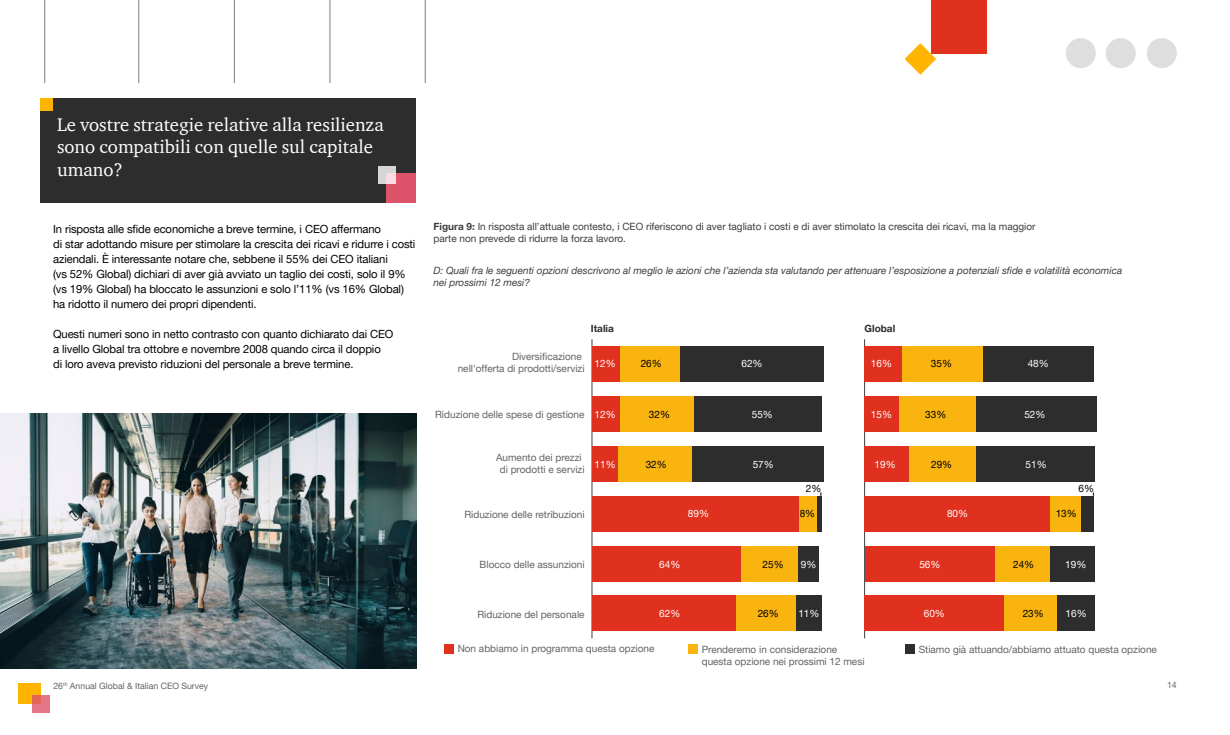
<style>
.page{position:relative;width:1230px;height:735px;background:#fff}
.page>*{position:absolute;margin:0;border:0;box-sizing:border-box;transform-origin:0 0}
.t1{font:18.75px/22.5px "ITC Charter Com";color:#fff}
.t2{font:11.25px/15px "Helvetica Neue LT Pro";letter-spacing:-.01em;color:#000}
.t3{font:10px/12px "Helvetica Neue LT Pro";color:#646363;text-align:center}
.t4{font:10px/12px "Helvetica Neue LT Pro";color:#3c3c3b}
.t5{font:italic 10px/12px "Helvetica Neue LT Pro";color:#3c3c3b}
.t6{font:10px "Helvetica Neue LT Pro";color:#fff}
.t7{font:10px "Helvetica Neue LT Pro";color:#000}
.t8{font:700 10px "Helvetica Neue LT Pro";color:#2d2d2d}
.t9{font:8.75px "Helvetica Neue LT Pro";color:#646363}
.s1{font-weight:700}
</style>
<div class="page">
<hr style="left:330px;top:0;width:1px;height:83px;background:#7d7d7d">
<hr style="left:425px;top:0;width:1px;height:83px;background:#7d7d7d">
<div style="left:1147px;top:38px;width:30px;height:30px;background:#dedede;border-radius:50%"></div>
<div style="left:1066px;top:38px;width:30px;height:30px;background:#dedede;border-radius:50%"></div>
<div style="left:1106px;top:38px;width:30px;height:30px;background:#dedede;border-radius:50%"></div>
<svg style="left:905px;top:43px;width:31px;height:32px"></svg>
<div style="left:932px;top:0;width:55px;height:54px;background:#e0301e"></div>
<hr style="left:139px;top:0;width:1px;height:83px;background:#7d7d7d">
<hr style="left:45px;top:0;width:1px;height:83px;background:#7d7d7d">
<hr style="left:234px;top:0;width:1px;height:83px;background:#7d7d7d">
<div style="left:19px;top:683px;width:22px;height:21px;background:#ffb500"></div>
<svg style="left:32px;top:695px;width:18px;height:17px"></svg>
<div style="left:41px;top:98px;width:375px;height:105px;background:#2d2d2d"></div>
<div style="left:41px;top:98px;width:12px;height:13px;background:#ffb500"></div>
<div style="left:387px;top:174px;width:29px;height:29px;background:#dc536a"></div>
<svg style="left:379px;top:166px;width:17px;height:17px"></svg>
<hr style="left:592px;top:339px;width:1px;height:299px;background:#3e4143">
<div style="left:680px;top:346px;width:144px;height:36px;background:#2d2d2d"></div>
<div style="left:694px;top:396px;width:128px;height:36px;background:#2d2d2d"></div>
<div style="left:692px;top:446px;width:132px;height:36px;background:#2d2d2d"></div>
<div style="left:817px;top:496px;width:5px;height:36px;background:#2d2d2d"></div>
<div style="left:798px;top:546px;width:21px;height:36px;background:#2d2d2d"></div>
<div style="left:796px;top:595px;width:26px;height:36px;background:#2d2d2d"></div>
<div style="left:620px;top:346px;width:60px;height:36px;background:#f9b410"></div>
<div style="left:620px;top:396px;width:74px;height:36px;background:#f9b410"></div>
<div style="left:617px;top:446px;width:75px;height:36px;background:#f9b410"></div>
<div style="left:798px;top:496px;width:19px;height:36px;background:#f9b410"></div>
<div style="left:740px;top:546px;width:58px;height:36px;background:#f9b410"></div>
<div style="left:736px;top:595px;width:60px;height:36px;background:#f9b410"></div>
<div style="left:592px;top:346px;width:28px;height:36px;background:#e0301e"></div>
<div style="left:592px;top:396px;width:28px;height:36px;background:#e0301e"></div>
<div style="left:592px;top:446px;width:25px;height:36px;background:#e0301e"></div>
<div style="left:592px;top:496px;width:206px;height:36px;background:#e0301e"></div>
<div style="left:592px;top:546px;width:148px;height:36px;background:#e0301e"></div>
<div style="left:592px;top:595px;width:144px;height:36px;background:#e0301e"></div>
<div style="left:688px;top:645px;width:10px;height:9px;background:#f9b410"></div>
<div style="left:905px;top:645px;width:9px;height:9px;background:#2d2d2d"></div>
<div style="left:444px;top:645px;width:9px;height:9px;background:#e0301e"></div>
<hr style="left:864px;top:339px;width:1px;height:299px;background:#3e4143">
<div style="left:983px;top:346px;width:111px;height:36px;background:#2d2d2d"></div>
<div style="left:976px;top:396px;width:120px;height:36px;background:#2d2d2d"></div>
<div style="left:976px;top:446px;width:118px;height:36px;background:#2d2d2d"></div>
<div style="left:1080px;top:496px;width:14px;height:36px;background:#2d2d2d"></div>
<div style="left:1050px;top:546px;width:44px;height:36px;background:#2d2d2d"></div>
<div style="left:1057px;top:595px;width:37px;height:36px;background:#2d2d2d"></div>
<div style="left:902px;top:346px;width:81px;height:36px;background:#f9b410"></div>
<div style="left:899px;top:396px;width:77px;height:36px;background:#f9b410"></div>
<div style="left:909px;top:446px;width:67px;height:36px;background:#f9b410"></div>
<div style="left:1050px;top:496px;width:30px;height:36px;background:#f9b410"></div>
<div style="left:994px;top:546px;width:56px;height:36px;background:#f9b410"></div>
<div style="left:1004px;top:595px;width:53px;height:36px;background:#f9b410"></div>
<div style="left:865px;top:346px;width:37px;height:36px;background:#e0301e"></div>
<div style="left:865px;top:396px;width:34px;height:36px;background:#e0301e"></div>
<div style="left:865px;top:446px;width:44px;height:36px;background:#e0301e"></div>
<div style="left:865px;top:496px;width:185px;height:36px;background:#e0301e"></div>
<div style="left:865px;top:546px;width:129px;height:36px;background:#e0301e"></div>
<div style="left:865px;top:595px;width:139px;height:36px;background:#e0301e"></div>
<img style="left:0;top:413px;width:416px;height:255px">
<h1 class="t1" style="left:57px;top:113px;width:328px">Le vostre strategie relative alla resilienza sono compatibili con quelle sul capitale umano?</h1>
<p class="t2" style="left:53px;top:221px;width:364px">In risposta alle sfide economiche a breve termine, i CEO affermano<br>di star adottando misure per stimolare la crescita dei ricavi e ridurre i costi aziendali. È interessante notare che, sebbene il 55% dei CEO italiani<br>(vs 52% Global) dichiari di aver già avviato un taglio dei costi, solo il 9% (vs 19% Global) ha bloccato le assunzioni e solo l’11% (vs 16% Global) ha ridotto il numero dei propri dipendenti.</p>
<p class="t2" style="left:53px;top:326px;width:342px">Questi numeri sono in netto contrasto con quanto dichiarato dai CEO a livello Global tra ottobre e novembre 2008 quando circa il doppio<br>di loro aveva previsto riduzioni del personale a breve termine.</p>
<p class="t4" style="left:434px;top:220px;width:603px"><span class="s1">Figura 9:</span> In risposta all’attuale contesto, i CEO riferiscono di aver tagliato i costi e di aver stimolato la crescita dei ricavi, ma la maggior parte non prevede di ridurre la forza lavoro.</p>
<p class="t5" style="left:434px;top:264px;width:690px">D: Quali fra le seguenti opzioni descrivono al meglio le azioni che l’azienda sta valutando per attenuare l’esposizione a potenziali sfide e volatilità economica nei prossimi 12 mesi?</p>
<p class="t8" style="left:591px;top:322px;width:25px">Italia</p>
<p class="t8" style="left:865px;top:322px;width:32px">Global</p>
<p class="t3" style="left:458px;top:351px;width:128px;text-align:right">Diversificazione<br>nell'offerta di prodotti/servizi</p>
<p class="t6" style="left:595px;top:357px;width:23px">12%</p>
<p class="t7" style="left:641px;top:357px;width:23px">26%</p>
<p class="t6" style="left:741px;top:357px;width:23px">62%</p>
<p class="t6" style="left:871px;top:357px;width:23px">16%</p>
<p class="t7" style="left:931px;top:357px;width:23px">35%</p>
<p class="t6" style="left:1028px;top:357px;width:23px">48%</p>
<p class="t3" style="left:435px;top:408px;width:151px">Riduzione delle spese di gestione</p>
<p class="t6" style="left:595px;top:408px;width:23px">12%</p>
<p class="t7" style="left:649px;top:408px;width:23px">32%</p>
<p class="t6" style="left:752px;top:408px;width:23px">55%</p>
<p class="t6" style="left:871px;top:408px;width:23px">15%</p>
<p class="t7" style="left:925px;top:408px;width:23px">33%</p>
<p class="t6" style="left:1024px;top:408px;width:23px">52%</p>
<p class="t3" style="left:496px;top:451px;width:90px">Aumento dei prezzi di prodotti e servizi</p>
<p class="t6" style="left:595px;top:458px;width:23px">11%</p>
<p class="t7" style="left:646px;top:458px;width:23px">32%</p>
<p class="t6" style="left:753px;top:458px;width:23px">57%</p>
<p class="t6" style="left:875px;top:458px;width:23px">19%</p>
<p class="t7" style="left:931px;top:458px;width:23px">29%</p>
<p class="t6" style="left:1026px;top:458px;width:23px">51%</p>
<p class="t7" style="left:806px;top:483px;width:17px">2%</p>
<p class="t7" style="left:1079px;top:483px;width:17px">6%</p>
<p class="t3" style="left:464px;top:508px;width:122px">Riduzione delle retribuzioni</p>
<p class="t6" style="left:688px;top:507px;width:23px">89%</p>
<p class="t7" style="left:800px;top:507px;width:17px">8%</p>
<p class="t6" style="left:947px;top:507px;width:23px">80%</p>
<p class="t7" style="left:1056px;top:507px;width:23px">13%</p>
<p class="t3" style="left:480px;top:558px;width:106px">Blocco delle assunzioni</p>
<p class="t6" style="left:659px;top:558px;width:23px">64%</p>
<p class="t7" style="left:763px;top:558px;width:23px">25%</p>
<p class="t6" style="left:801px;top:558px;width:17px">9%</p>
<p class="t6" style="left:919px;top:558px;width:23px">56%</p>
<p class="t7" style="left:1013px;top:558px;width:23px">24%</p>
<p class="t6" style="left:1065px;top:558px;width:23px">19%</p>
<p class="t3" style="left:477px;top:608px;width:109px">Riduzione del personale</p>
<p class="t6" style="left:659px;top:607px;width:23px">62%</p>
<p class="t7" style="left:758px;top:607px;width:23px">26%</p>
<p class="t6" style="left:798px;top:607px;width:23px">11%</p>
<p class="t6" style="left:924px;top:607px;width:23px">60%</p>
<p class="t7" style="left:1023px;top:607px;width:23px">23%</p>
<p class="t6" style="left:1066px;top:607px;width:23px">16%</p>
<p class="t3" style="left:458px;top:642px;width:198px">Non abbiamo in programma questa opzione</p>
<p class="t3" style="left:702px;top:643px;width:137px">Prenderemo in considerazione</p>
<p class="t3" style="left:919px;top:643px;width:240px">Stiamo già attuando/abbiamo attuato questa opzione</p>
<p class="t3" style="left:702px;top:655px;width:164px">questa opzione nei prossimi 12 mesi</p>
<p class="t9" style="left:53px;top:680px;width:157px">26<sup>th</sup> Annual Global &amp; Italian CEO Survey</p>
<p class="t9" style="left:1167px;top:680px;width:11px">14</p>
</div>
